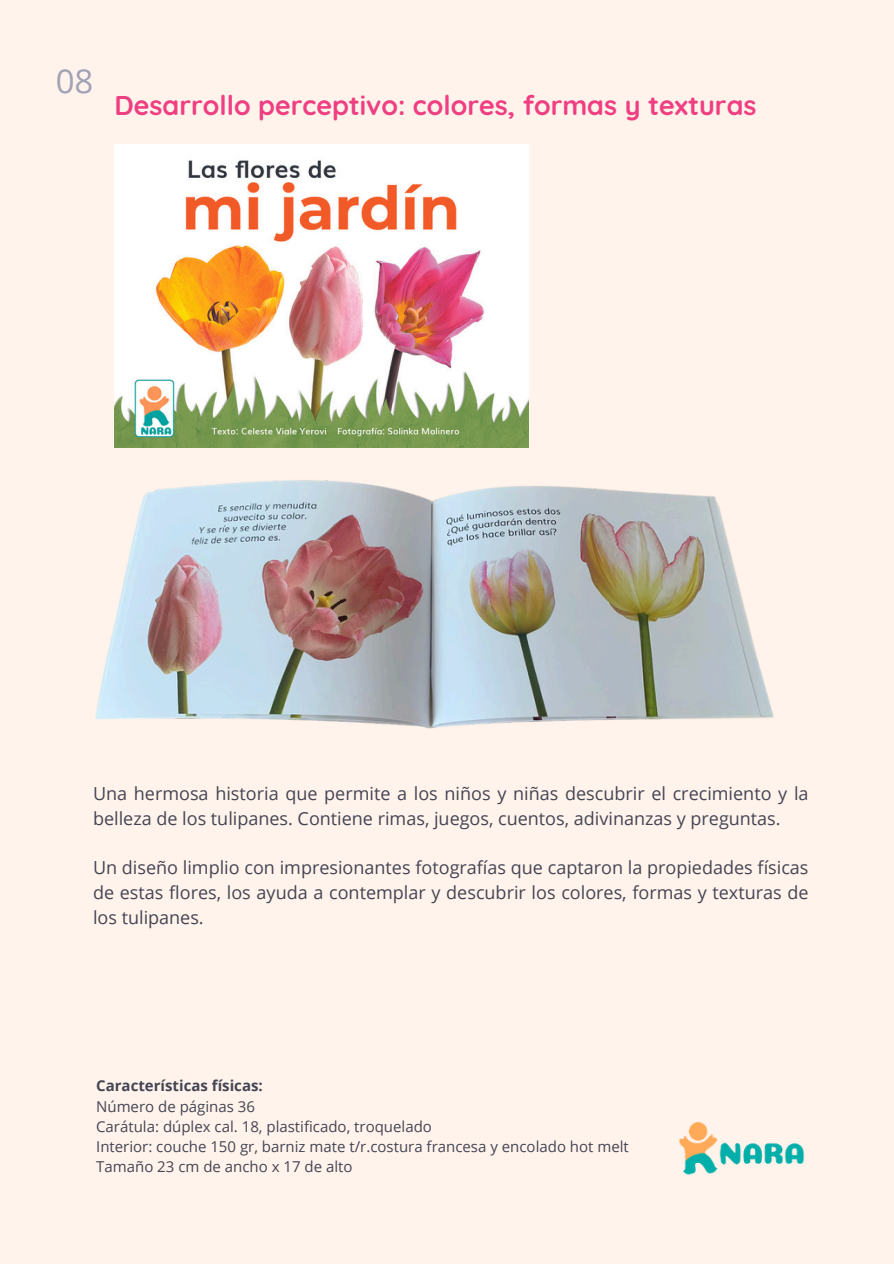
<style>
.page{position:relative;width:894px;height:1264px;background:#fff}
.page>*{position:absolute;margin:0;border:0;box-sizing:border-box;transform-origin:0 0}
.t1{font:33px "Open Sans";color:#a1a2b6}
.t2{font:700 27px "Quicksand";color:#ef3e81}
.t3{font:18px/24.8px "Open Sans";color:#444554}
.t4{font:15px "Open Sans";color:#444554}
.t5{font:700 15px "Open Sans";color:#444554}
</style>
<div class="page">
<div style="left:0;top:0;width:893px;height:1263px;background:#fff3eb"></div>
<img style="left:114px;top:145px;width:414px;height:302px">
<img style="left:679px;top:1121px;width:124px;height:52px">
<img style="left:95px;top:480px;width:679px;height:249px">
<p class="t1" style="left:56px;top:57px;width:39px">08</p>
<p class="t2" style="left:114px;top:88px;width:643px">Desarrollo perceptivo: colores, formas y texturas</p>
<p class="t3" style="left:93px;top:780px;width:716px">Una hermosa historia que permite a los niños y niñas descubrir el crecimiento y la belleza de los tulipanes. Contiene rimas, juegos, cuentos, adivinanzas y preguntas.</p>
<h1 class="t3" style="left:93px;top:854px;width:716px;text-align:justify">Un diseño limplio con impresionantes fotografías que captaron la propiedades físicas de estas flores, los ayuda a contemplar y descubrir los colores, formas y texturas de los tulipanes.</h1>
<p class="t5" style="left:96px;top:1075px;width:168px">Características físicas:</p>
<p class="t4" style="left:96px;top:1095px;width:160px">Número de páginas 36</p>
<h2 class="t4" style="left:96px;top:1115px;width:337px">Carátula: dúplex cal. 18, plastificado, troquelado</h2>
<h2 class="t4" style="left:96px;top:1135px;width:534px">Interior: couche 150 gr, barniz mate t/r.costura francesa y encolado hot melt</h2>
<p class="t4" style="left:96px;top:1156px;width:258px">Tamaño 23 cm de ancho x 17 de alto</p>
</div>
